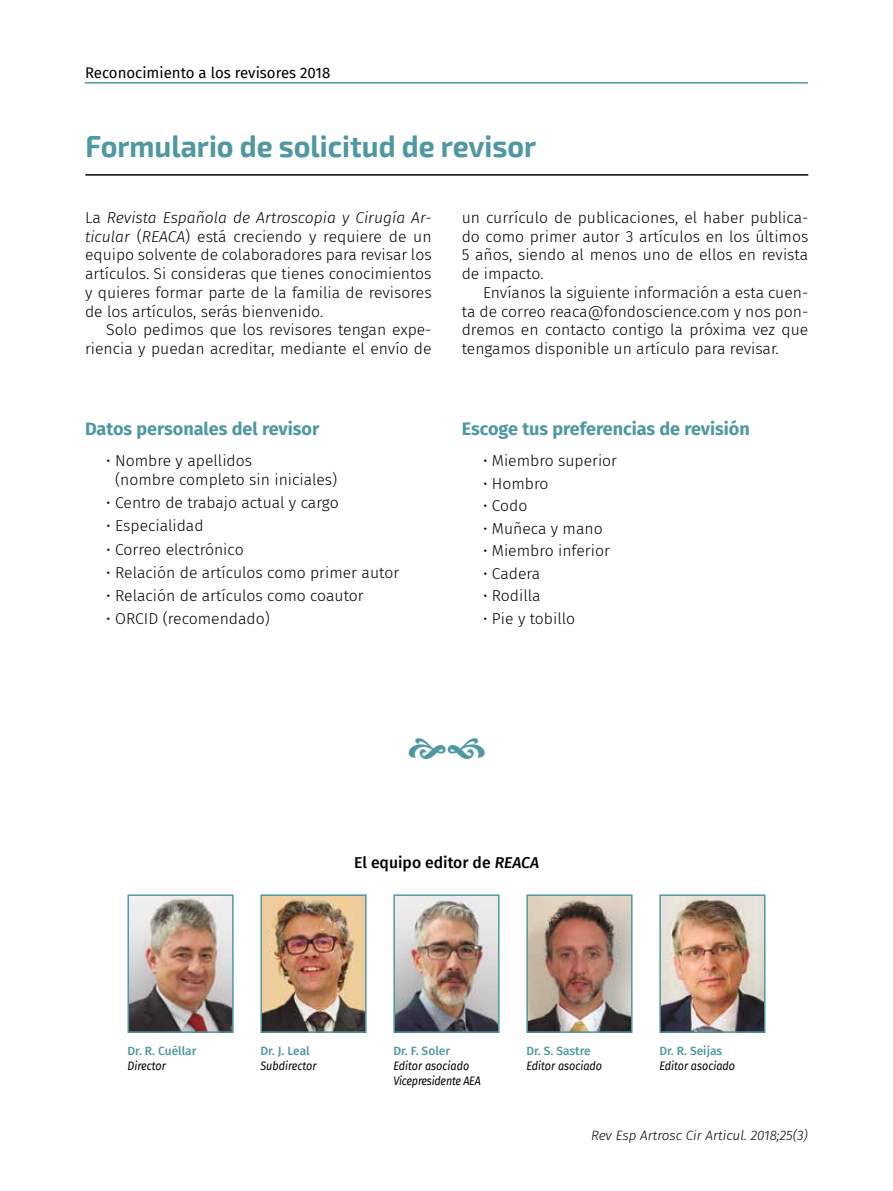
<style>
.page{position:relative;width:893px;height:1191px;background:#fff}
.page>*{position:absolute;margin:0;border:0;box-sizing:border-box;transform-origin:0 0}
.t1{font:700 30px "Exo 2";color:#4e98a2;scale:.95 1}
.t2{font:700 18px "Fira Sans";color:#4e98a2}
.t3{font:300 15.75px/18.8px "Fira Sans";color:#000;text-align:justify}
.t4{font:500 15.75px "Fira Sans";color:#000}
.t5{font:15px "Fira Sans";color:#000}
.t6{font:italic 300 13.5px "Fira Sans";color:#000}
.t7{font:500 12px "Fira Sans";color:#4e98a2}
.t8{font:italic 12px "Fira Sans";color:#000;scale:.9 1}
.t9{font:italic 12px/15px "Fira Sans";letter-spacing:-.02em;color:#000;scale:.9 1}
.s1{font-style:italic}
</style>
<div class="page">
<hr style="left:85px;top:82px;width:723px;height:2px;background:#4e98a2">
<hr style="left:85px;top:174px;width:723px;height:2px;background:#000">
<img style="left:263px;top:897px;width:101px;height:132px">
<div style="left:260px;top:894px;width:107px;height:138px;border:2px solid #4e98a2"></div>
<img style="left:529px;top:897px;width:100px;height:132px">
<div style="left:526px;top:894px;width:106px;height:138px;border:2px solid #4e98a2"></div>
<img style="left:662px;top:897px;width:100px;height:132px">
<div style="left:659px;top:894px;width:106px;height:138px;border:2px solid #4e98a2"></div>
<img style="left:130px;top:897px;width:101px;height:132px">
<div style="left:127px;top:894px;width:107px;height:138px;border:2px solid #4e98a2"></div>
<img style="left:396px;top:897px;width:101px;height:132px">
<div style="left:393px;top:894px;width:107px;height:138px;border:2px solid #4e98a2"></div>
<p class="t5" style="left:85px;top:61px;width:247px">Reconocimiento a los revisores 2018</p>
<h1 class="t1" style="left:85px;top:129px;width:476px">Formulario de solicitud de revisor</h1>
<p class="t3" style="left:85px;top:208px;width:348px">La <span class="s1">Revista Española de Artroscopia y Cirugía Ar&shy;ticular</span> (<span class="s1">REACA</span>) está creciendo y requiere de un equipo solvente de colaboradores para revisar los artículos. Si consideras que tienes conocimientos y quieres formar parte de la familia de revisores de los artículos, serás bienvenido.</p>
<p class="t3" style="left:85px;top:320px;width:348px;text-align:right">Solo pedimos que los revisores tengan expe&shy;riencia y puedan acreditar, mediante el envío de</p>
<p class="t2" style="left:85px;top:413px;width:236px">Datos personales del revisor</p>
<p class="t3" style="left:115px;top:451px;width:224px;text-indent:-9px">• Nombre y apellidos<br>(nombre completo sin iniciales)</p>
<p class="t3" style="left:106px;top:493px;width:234px">• Centro de trabajo actual y cargo</p>
<p class="t3" style="left:106px;top:516px;width:99px">• Especialidad</p>
<p class="t3" style="left:106px;top:539px;width:139px">• Correo electrónico</p>
<p class="t3" style="left:106px;top:563px;width:294px">• Relación de artículos como primer autor</p>
<p class="t3" style="left:106px;top:586px;width:259px">• Relación de artículos como coautor</p>
<p class="t3" style="left:106px;top:609px;width:165px">• ORCID (recomendado)</p>
<p class="t3" style="left:462px;top:208px;width:348px">un currículo de publicaciones, el haber publica&shy;do como primer autor 3 artículos en los últimos 5 años, siendo al menos uno de ellos en revista de impacto.</p>
<p class="t3" style="left:462px;top:283px;width:348px;text-indent:21px">Envíanos la siguiente información a esta cuen&shy;ta de correo reaca@fondoscience.com y nos pon&shy;dremos en contacto contigo la próxima vez que tengamos disponible un artículo para revisar.</p>
<p class="t2" style="left:462px;top:413px;width:290px">Escoge tus preferencias de revisión</p>
<p class="t3" style="left:483px;top:451px;width:136px">• Miembro superior</p>
<p class="t3" style="left:483px;top:473px;width:67px">• Hombro</p>
<p class="t3" style="left:483px;top:496px;width:46px">• Codo</p>
<p class="t3" style="left:483px;top:518px;width:121px">• Muñeca y mano</p>
<p class="t3" style="left:483px;top:541px;width:128px">• Miembro inferior</p>
<p class="t3" style="left:483px;top:563px;width:59px">• Cadera</p>
<p class="t3" style="left:483px;top:586px;width:59px">• Rodilla</p>
<p class="t3" style="left:483px;top:609px;width:94px">• Pie y tobillo</p>
<p class="t4" style="left:354px;top:849px;width:186px">El equipo editor de <span class="s1">REACA</span></p>
<p class="t7" style="left:127px;top:1040px;width:71px">Dr. R. Cuéllar</p>
<p class="t8" style="left:127px;top:1056px;width:44px">Director</p>
<p class="t7" style="left:260px;top:1040px;width:51px">Dr. J. Leal</p>
<p class="t8" style="left:260px;top:1056px;width:64px">Subdirector</p>
<p class="t7" style="left:393px;top:1040px;width:58px">Dr. F. Soler</p>
<p class="t9" style="left:393px;top:1057px;width:99px">Editor asociado<br>Vicepresidente AEA</p>
<p class="t7" style="left:526px;top:1040px;width:66px">Dr. S. Sastre</p>
<p class="t8" style="left:526px;top:1056px;width:86px">Editor asociado</p>
<p class="t7" style="left:659px;top:1040px;width:64px">Dr. R. Seijas</p>
<p class="t8" style="left:659px;top:1056px;width:86px">Editor asociado</p>
<p class="t6" style="left:591px;top:1125px;width:218px">Rev Esp Artrosc Cir Articul. 2018;25(3)</p>
</div>
